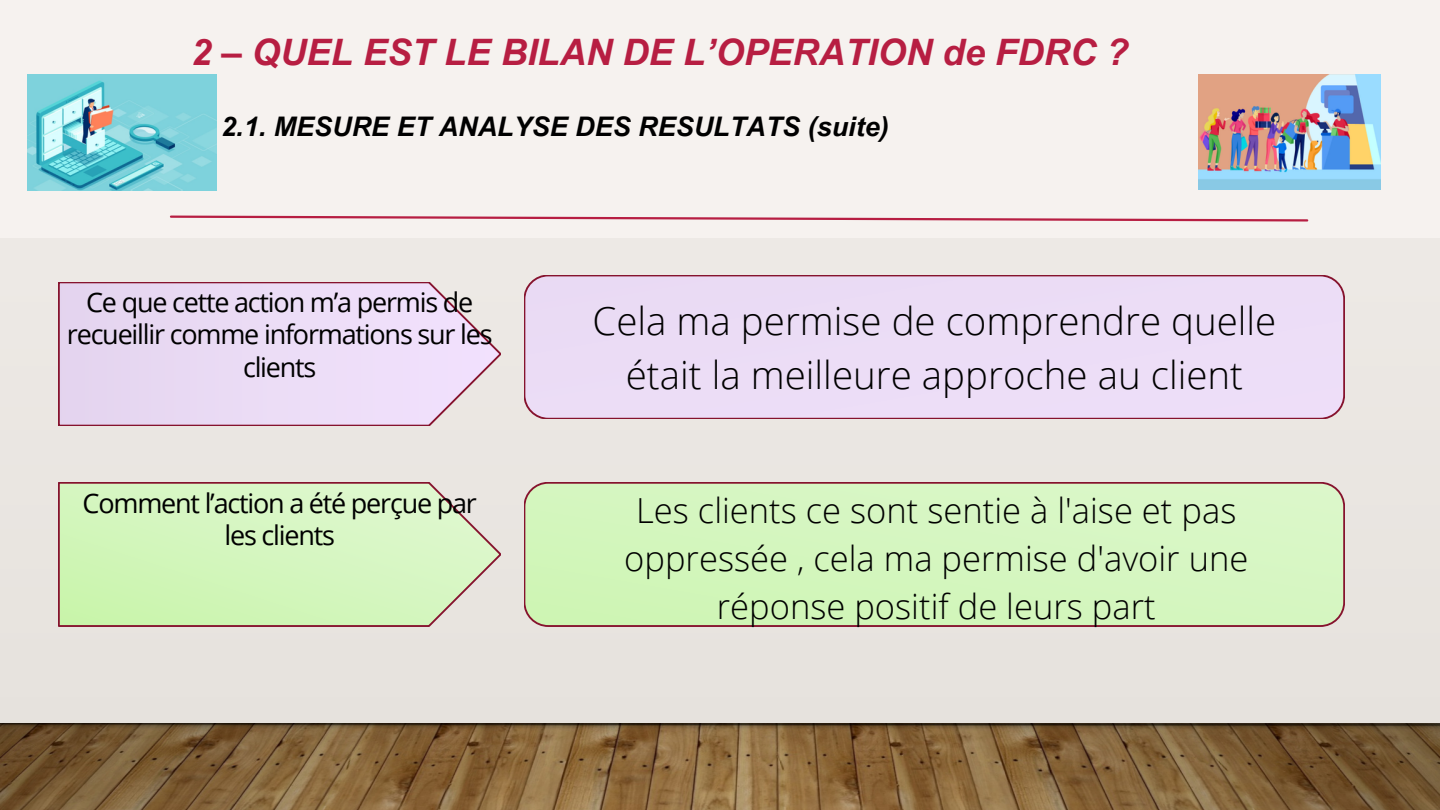
<style>
.page{position:relative;width:1440px;height:810px;background:#f6f2ef}
.page>*{position:absolute;margin:0;border:0;box-sizing:border-box;transform-origin:0 0}
.t1{font:300 38.5px/53.6px "Open Sans";color:#000;text-align:center}
.t2{font:italic 700 36.4px "Arial MT Pro";color:#b71e42}
.t3{font:300 34.5px/48.1px "Open Sans";color:#000;text-align:center}
.t4{font:27px/32.2px "Open Sans";letter-spacing:-.045em;color:#000;text-align:center}
.t5{font:italic 700 27px "Arial MT Pro";color:#000}
</style>
<div class="page">
<div style="left:0;top:239px;width:1440px;height:485px;background:#eae6e1"></div>
<img style="left:0;top:726px;width:1440px;height:84px">
<svg style="left:0;top:723px;width:1440px;height:3px"></svg>
<svg style="left:170px;top:215px;width:1139px;height:7px"></svg>
<svg style="left:59px;top:282px;width:442px;height:144px"></svg>
<svg style="left:59px;top:483px;width:442px;height:143px"></svg>
<div style="left:524px;top:275px;width:820px;height:144px;background:#ecddf6"></div>
<svg style="left:524px;top:483px;width:820px;height:143px"></svg>
<img style="left:27px;top:74px;width:189px;height:117px">
<img style="left:1199px;top:74px;width:181px;height:116px">
<p class="t2" style="left:191px;top:39px;width:939px">2 – QUEL EST LE BILAN DE L’OPERATION de FDRC ?</p>
<p class="t5" style="left:221px;top:117px;width:669px">2.1. MESURE ET ANALYSE DES RESULTATS (suite)</p>
<p class="t4" style="left:67px;top:286px;width:427px">Ce que cette action m’a permis de recueillir comme informations sur les clients</p>
<p class="t4" style="left:83px;top:486px;width:396px">Comment l’action a été perçue par les clients</p>
<p class="t1" style="left:593px;top:293px;width:685px">Cela ma permise de comprendre quelle était la meilleure approche au client</p>
<p class="t3" style="left:624px;top:485px;width:626px">Les clients ce sont sentie à l'aise et pas oppressée , cela ma permise d'avoir une réponse positif de leurs part</p>
</div>
